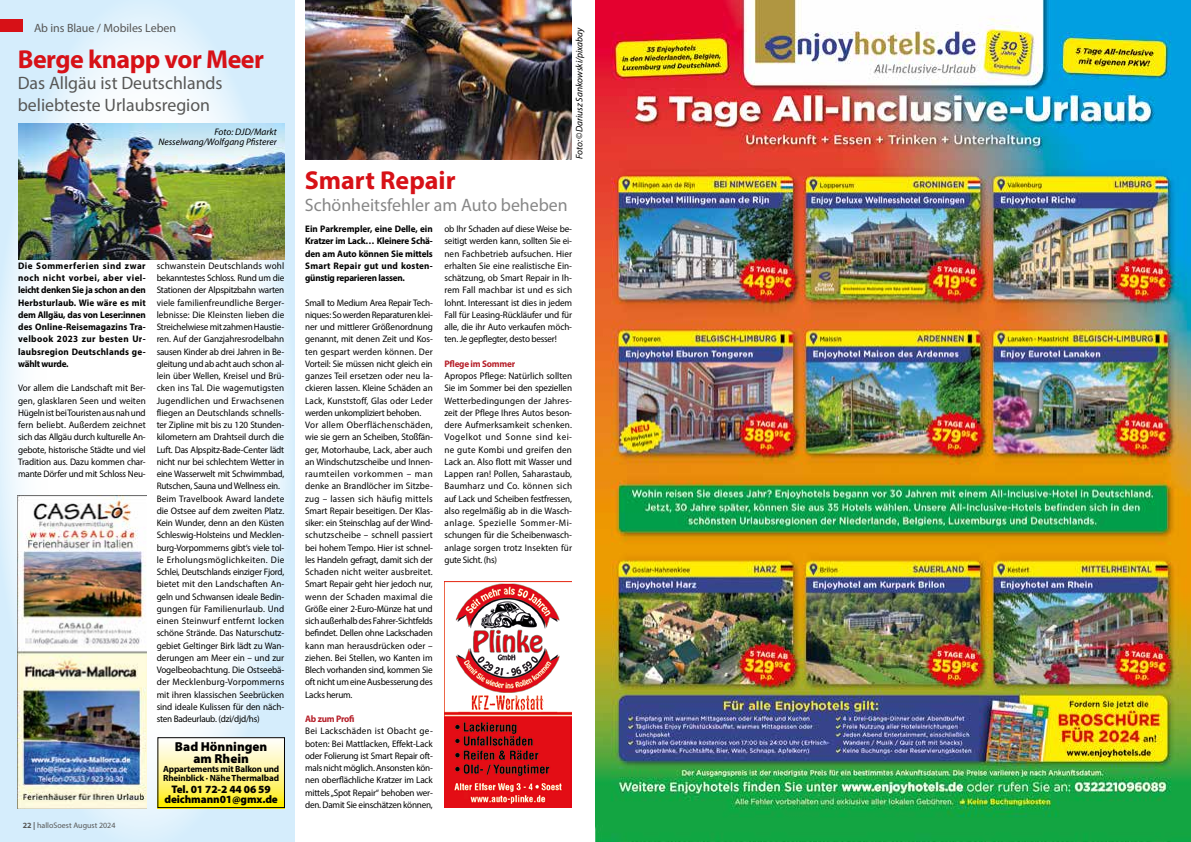
<style>
.page{position:relative;width:1191px;height:842px;background:#fff}
.page>*{position:absolute;margin:0;border:0;box-sizing:border-box;transform-origin:0 0}
.t1{font:700 26px "Myriad Pro";letter-spacing:-.015em;color:#d71117}
.t2{font:18px/21.6px "Myriad Pro";color:#575756}
.t3{font:18px "Myriad Pro";color:#878787}
.t4{font:900 13px/12px "Myriad Pro";color:#000;text-align:center}
.t5{font:12px "Myriad Pro";letter-spacing:-.005em;color:#575756}
.t6{font:900 11px/10.5px "Myriad Pro";letter-spacing:-.01em;color:#000;text-align:center}
.t7{font:9.5px/12.3px "Myriad Pro";letter-spacing:-.01em;color:#000;text-align:justify;scale:.96 1}
.t8{font:700 9.5px/12.3px "Myriad Pro";letter-spacing:.02em;color:#000;text-align:justify;scale:.96 1}
.t9{font:italic 9.5px/10.5px "Myriad Pro";color:#000;text-align:right}
.t10{font:700 9.5px "Myriad Pro";letter-spacing:-.025em;color:#b61f29;scale:.96 1}
.t11{font:700 9px/9px "Myriad Pro";letter-spacing:-.015em;color:#000}
.t12{font:8px "Myriad Pro";color:#575756}
.s1{font-weight:700}
.s2{font-style:normal}
</style>
<div class="page">
<svg style="left:0;top:0;width:295px;height:842px"></svg>
<img style="left:18px;top:123px;width:267px;height:136px">
<img style="left:18px;top:495px;width:128px;height:313px">
<svg style="left:159px;top:739px;width:124px;height:67px;background:#fff590"></svg>
<div style="left:157px;top:737px;width:128px;height:71px;border:1px solid #000"></div>
<div style="left:0;top:19px;width:23px;height:13px;background:#d71117"></div>
<img style="left:305px;top:0;width:267px;height:159px">
<img style="left:444px;top:581px;width:128px;height:227px">
<img style="left:595px;top:0;width:596px;height:842px">
<p class="t5" style="left:34px;top:20px;width:144px">Ab ins Blaue / Mobiles Leben</p>
<h1 class="t1" style="left:18px;top:42px;width:248px">Berge knapp vor Meer</h1>
<h2 class="t2" style="left:18px;top:72px;width:206px">Das Allgäu ist Deutschlands beliebteste Urlaubsregion</h2>
<p class="t9" style="left:158px;top:126px;width:120px">Foto: DJD/Markt<br>Nesselwang/Wolfgang Pfisterer</p>
<p class="t8" style="left:18px;top:259px;width:134px">Die Sommerferien sind zwar noch nicht vorbei, aber viel&shy;leicht denken Sie ja schon an den Herbsturlaub. Wie wäre es mit dem Allgäu, das von Leser:innen des Online-Reisemagazins Tra&shy;velbook 2023 zur besten Ur&shy;laubsregion Deutschlands ge&shy;wählt wurde.</p>
<p class="t7" style="left:18px;top:382px;width:134px">Vor allem die Landschaft mit Ber&shy;gen, glasklaren Seen und weiten Hügeln ist bei Touristen aus nah und fern beliebt. Außerdem zeichnet sich das Allgäu durch kulturelle An&shy;gebote, historische Städte und viel Tradition aus. Dazu kommen char&shy;mante Dörfer und mit Schloss Neu-</p>
<p class="t12" style="left:23px;top:821px;width:94px"><span class="s1">22 |</span> halloSoest August 2024</p>
<p class="t7" style="left:157px;top:259px;width:134px;text-align:left">schwanstein Deutschlands wohl bekanntestes Schloss. Rund um die Stationen der Alpspitzbahn warten viele familienfreundliche Berger&shy;lebnisse: Die Kleinsten lieben die Streichelwiese mit zahmen Haustie&shy;ren. Auf der Ganzjahresrodelbahn sausen Kinder ab drei Jahren in Be&shy;gleitung und ab acht auch schon al&shy;lein über Wellen, Kreisel und Brü&shy;cken ins Tal. Die wagemutigsten Jugendlichen und Erwachsenen fliegen an Deutschlands schnells&shy;ter Zipline mit bis zu 120 Stunden&shy;kilometern am Drahtseil durch die Luft. Das Alpspitz-Bade-Center lädt nicht nur bei schlechtem Wetter in eine Wasserwelt mit Schwimmbad, Rutschen, Sauna und Wellness ein.<br>Beim Travelbook Award landete die Ostsee auf dem zweiten Platz.<br>Kein Wunder, denn an den Küsten Schleswig-Holsteins und Mecklen&shy;burg-Vorpommerns gibt‘s viele tol&shy;le Erholungsmöglichkeiten. Die Schlei, Deutschlands einziger Fjord, bietet mit den Landschaften An&shy;geln und Schwansen ideale Bedin&shy;gungen für Familienurlaub. Und einen Steinwurf entfernt locken schöne Strände. Das Naturschutz&shy;gebiet Geltinger Birk lädt zu Wan&shy;derungen am Meer ein – und zur Vogelbeobachtung. Die Ostseebä&shy;der Mecklenburg-Vorpommerns mit ihren klassischen Seebrücken sind ideale Kulissen für den näch&shy;sten Badeurlaub. (dzi/djd/hs)</p>
<h3 class="t4" style="left:175px;top:740px;width:94px">Bad Hönningen am Rhein</h3>
<p class="t11" style="left:163px;top:764px;width:117px">Appartements mit Balkon und<br>Rheinblick · Nähe Thermalbad</p>
<p class="t6" style="left:164px;top:783px;width:115px">Tel. 01 72-2 44 06 59 deichmann01@gmx.de</p>
<p class="t9" style="left:574px;top:159px;width:134px;rotate:-90deg">Foto: <span class="s2">©</span>Dariusz Sankowski/pixabay</p>
<h1 class="t1" style="left:305px;top:164px;width:152px">Smart Repair</h1>
<h2 class="t3" style="left:305px;top:194px;width:264px">Schönheitsfehler am Auto beheben</h2>
<p class="t8" style="left:305px;top:222px;width:134px">Ein Parkrempler, eine Delle, ein Kratzer im Lack… Kleinere Schä&shy;den am Auto können Sie mittels Smart Repair gut und kosten&shy;günstig reparieren lassen.</p>
<p class="t7" style="left:305px;top:296px;width:134px;text-align:left">Small to Medium Area Repair Tech&shy;niques: So werden Reparaturen klei&shy;ner und mittlerer Größenordnung genannt, mit denen Zeit und Kos&shy;ten gespart werden können. Der<br>Vorteil: Sie müssen nicht gleich ein ganzes Teil ersetzen oder neu la&shy;ckieren lassen. Kleine Schäden an<br>Lack, Kunststoff, Glas oder Leder werden unkompliziert behoben.<br>Vor allem Oberflächenschäden, wie sie gern an Scheiben, Stoßfän&shy;ger, Motorhaube, Lack, aber auch an Windschutzscheibe und Innen&shy;raumteilen vorkommen – man denke an Brandlöcher im Sitzbe&shy;zug – lassen sich häufig mittels<br>Smart Repair beseitigen. Der Klas&shy;siker: ein Steinschlag auf der Wind&shy;schutzscheibe – schnell passiert bei hohem Tempo. Hier ist schnel&shy;les Handeln gefragt, damit sich der<br>Schaden nicht weiter ausbreitet.<br>Smart Repair geht hier jedoch nur, wenn der Schaden maximal die<br>Größe einer 2-Euro-Münze hat und sich außerhalb des Fahrer-Sichtfelds befindet. Dellen ohne Lackschaden kann man herausdrücken oder – ziehen. Bei Stellen, wo Kanten im<br>Blech vorhanden sind, kommen Sie oft nicht um eine Ausbesserung des<br>Lacks herum.</p>
<p class="t10" style="left:305px;top:713px;width:53px">Ab zum Profi</p>
<p class="t7" style="left:305px;top:725px;width:134px">Bei Lackschäden ist Obacht ge&shy;boten: Bei Mattlacken, Effekt-Lack oder Folierung ist Smart Repair oft&shy;mals nicht möglich. Ansonsten kön&shy;nen oberflächliche Kratzer im Lack mittels „Spot Repair“ behoben wer&shy;den. Damit Sie einschätzen können,</p>
<p class="t7" style="left:444px;top:223px;width:134px">ob Ihr Schaden auf diese Weise be&shy;seitigt werden kann, sollten Sie ei&shy;nen Fachbetrieb aufsuchen. Hier erhalten Sie eine realistische Ein&shy;schätzung, ob Smart Repair in Ih&shy;rem Fall machbar ist und es sich lohnt. Interessant ist dies in jedem Fall für Leasing-Rückläufer und für alle, die ihr Auto verkaufen möch&shy;ten. Je gepflegter, desto besser!</p>
<p class="t10" style="left:444px;top:357px;width:75px">Pflege im Sommer</p>
<p class="t7" style="left:444px;top:370px;width:134px">Apropos Pflege: Natürlich sollten Sie im Sommer bei den speziellen Wetterbedingungen der Jahres&shy;zeit der Pflege Ihres Autos beson&shy;dere Aufmerksamkeit schenken.<br>Vogelkot und Sonne sind kei&shy;ne gute Kombi und greifen den Lack an. Also flott mit Wasser und Lappen ran! Pollen, Saharastaub, Baumharz und Co. können sich auf Lack und Scheiben festfressen, also regelmäßig ab in die Wasch&shy;anlage. Spezielle Sommer-Mi&shy;schungen für die Scheibenwasch&shy;anlage sorgen trotz Insekten für gute Sicht. (hs)</p>
</div>
